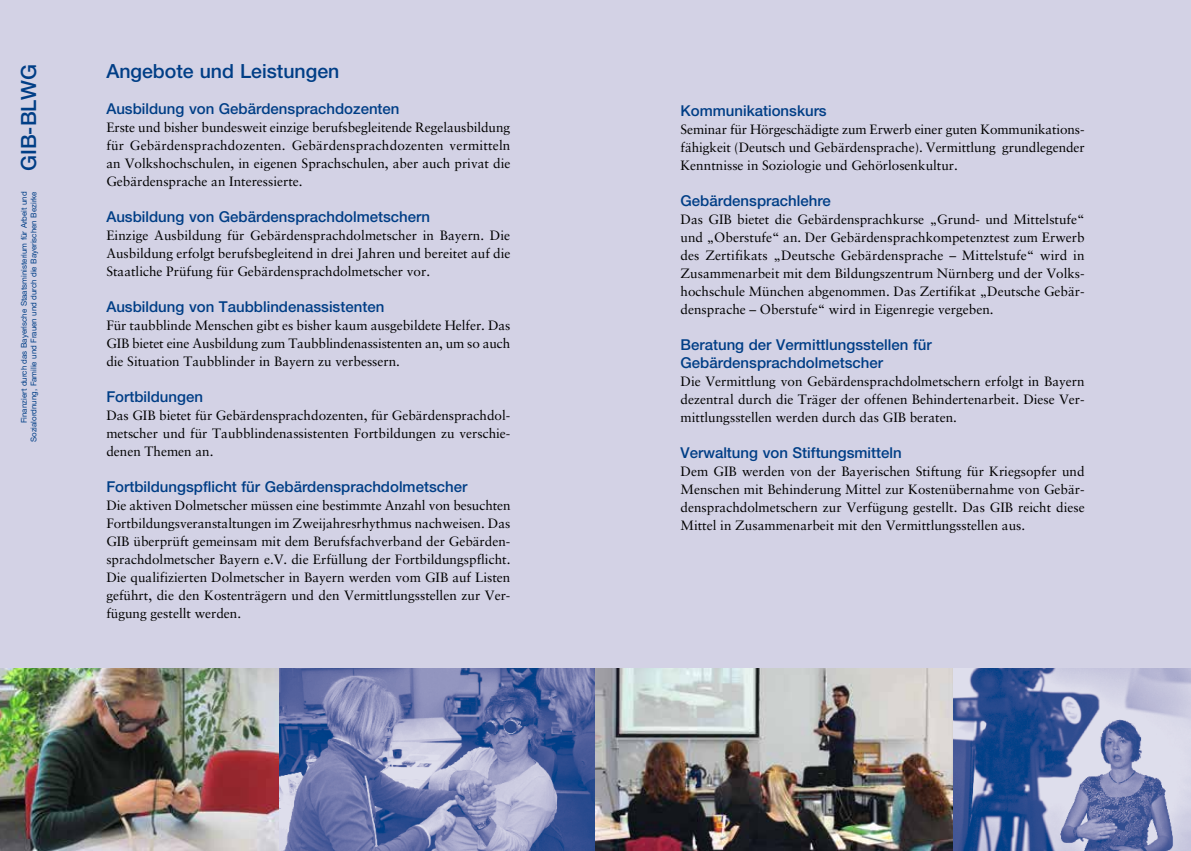
<style>
.page{position:relative;width:1191px;height:851px;background:#fff}
.page>*{position:absolute;margin:0;border:0;box-sizing:border-box;transform-origin:0 0}
.t1{font:500 21px "Helvetica Neue LT Std";color:#003e86}
.t2{font:500 19.5px "Helvetica Neue LT Std";color:#003e86}
.t3{font:500 15px/18px "Helvetica Neue LT Std";color:#003e86}
.t4{font:13.5px/18px "Sabon";color:#000;text-align:justify}
.t5{font:7.95px/9.4px "Helvetica Neue LT Std";color:#003e86;text-align:right}
</style>
<div class="page">
<div style="left:0;top:0;width:600px;height:850px;background:#d3d2e5"></div>
<div style="left:595px;top:0;width:596px;height:850px;background:#d3d2e5"></div>
<img style="left:0;top:668px;width:897px;height:182px">
<img style="left:897px;top:668px;width:40px;height:182px">
<img style="left:937px;top:668px;width:254px;height:182px">
<h1 class="t1" style="left:16px;top:171px;width:109px;rotate:-90deg">GIB-BLWG</h1>
<p class="t5" style="left:19px;top:442px;width:252px;rotate:-90deg">Finanziert durch das Bayerische Staatsministerium für Arbeit und<br>Sozialordnung, Familie und Frauen und durch die Bayerischen Bezirke</p>
<h2 class="t2" style="left:106px;top:59px;width:234px">Angebote und Leistungen</h2>
<p class="t3" style="left:106px;top:99px;width:295px">Ausbildung von Gebärdensprachdozenten</p>
<p class="t4" style="left:106px;top:118px;width:406px">Erste und bisher bundesweit einzige berufsbegleitende Regelausbildung für Gebärdensprachdozenten. Gebärdensprachdozenten vermitteln an Volkshochschulen, in eigenen Sprachschulen, aber auch privat die Gebärdensprache an Interessierte.</p>
<p class="t3" style="left:106px;top:207px;width:325px">Ausbildung von Gebärdensprachdolmetschern</p>
<p class="t4" style="left:106px;top:226px;width:405px">Einzige Ausbildung für Gebärdensprachdolmetscher in Bayern. Die Ausbildung erfolgt berufsbegleitend in drei Jahren und bereitet auf die Staatliche Prüfung für Gebärdensprachdolmetscher vor.</p>
<p class="t3" style="left:106px;top:297px;width:279px">Ausbildung von Taubblindenassistenten</p>
<p class="t4" style="left:106px;top:316px;width:406px">Für taubblinde Menschen gibt es bisher kaum ausgebildete Helfer. Das GIB bietet eine Ausbildung zum Taubblindenassistenten an, um so auch die Situation Taubblinder in Bayern zu verbessern.</p>
<p class="t3" style="left:106px;top:387px;width:98px">Fortbildungen</p>
<p class="t4" style="left:106px;top:406px;width:405px">Das GIB bietet für Gebärdensprachdozenten, für Gebärdensprachdol&shy;metscher und für Taubblindenassistenten Fortbildungen zu verschie&shy;denen Themen an.</p>
<p class="t3" style="left:106px;top:477px;width:362px">Fortbildungspflicht für Gebärdensprachdolmetscher</p>
<p class="t4" style="left:106px;top:496px;width:406px">Die aktiven Dolmetscher müssen eine bestimmte Anzahl von besuchten Fortbildungsveranstaltungen im Zweijahresrhythmus nachweisen. Das GIB überprüft gemeinsam mit dem Berufsfachverband der Gebärden&shy;sprachdolmetscher Bayern e.V. die Erfüllung der Fortbildungspflicht.<br>Die qualifizierten Dolmetscher in Bayern werden vom GIB auf Listen geführt, die den Kostenträgern und den Vermittlungsstellen zur Ver&shy;fügung gestellt werden.</p>
<p class="t3" style="left:680px;top:101px;width:148px">Kommunikationskurs</p>
<p class="t4" style="left:680px;top:120px;width:406px">Seminar für Hörgeschädigte zum Erwerb einer guten Kommunikations&shy;fähigkeit (Deutsch und Gebärdensprache). Vermittlung grundlegender Kenntnisse in Soziologie und Gehörlosenkultur.</p>
<p class="t3" style="left:680px;top:191px;width:152px">Gebärdensprachlehre</p>
<p class="t4" style="left:680px;top:210px;width:405px">Das GIB bietet die Gebärdensprachkurse „Grund- und Mittelstufe“ und „Oberstufe“ an. Der Gebärdensprachkompetenztest zum Erwerb des Zertifikats „Deutsche Gebärdensprache – Mittelstufe“ wird in Zusammenarbeit mit dem Bildungszentrum Nürnberg und der Volks&shy;hochschule München abgenommen. Das Zertifikat „Deutsche Gebär&shy;densprache – Oberstufe“ wird in Eigenregie vergeben.</p>
<p class="t3" style="left:680px;top:335px;width:253px">Beratung der Vermittlungsstellen für<br>Gebärdensprachdolmetscher</p>
<p class="t4" style="left:680px;top:372px;width:405px">Die Vermittlung von Gebärdensprachdolmetschern erfolgt in Bayern dezentral durch die Träger der offenen Behindertenarbeit. Diese Ver&shy;mittlungsstellen werden durch das GIB beraten.</p>
<p class="t3" style="left:680px;top:443px;width:223px">Verwaltung von Stiftungsmitteln</p>
<p class="t4" style="left:680px;top:462px;width:405px">Dem GIB werden von der Bayerischen Stiftung für Kriegsopfer und Menschen mit Behinderung Mittel zur Kostenübernahme von Gebär&shy;densprachdolmetschern zur Verfügung gestellt. Das GIB reicht diese Mittel in Zusammenarbeit mit den Vermittlungsstellen aus.</p>
</div>
